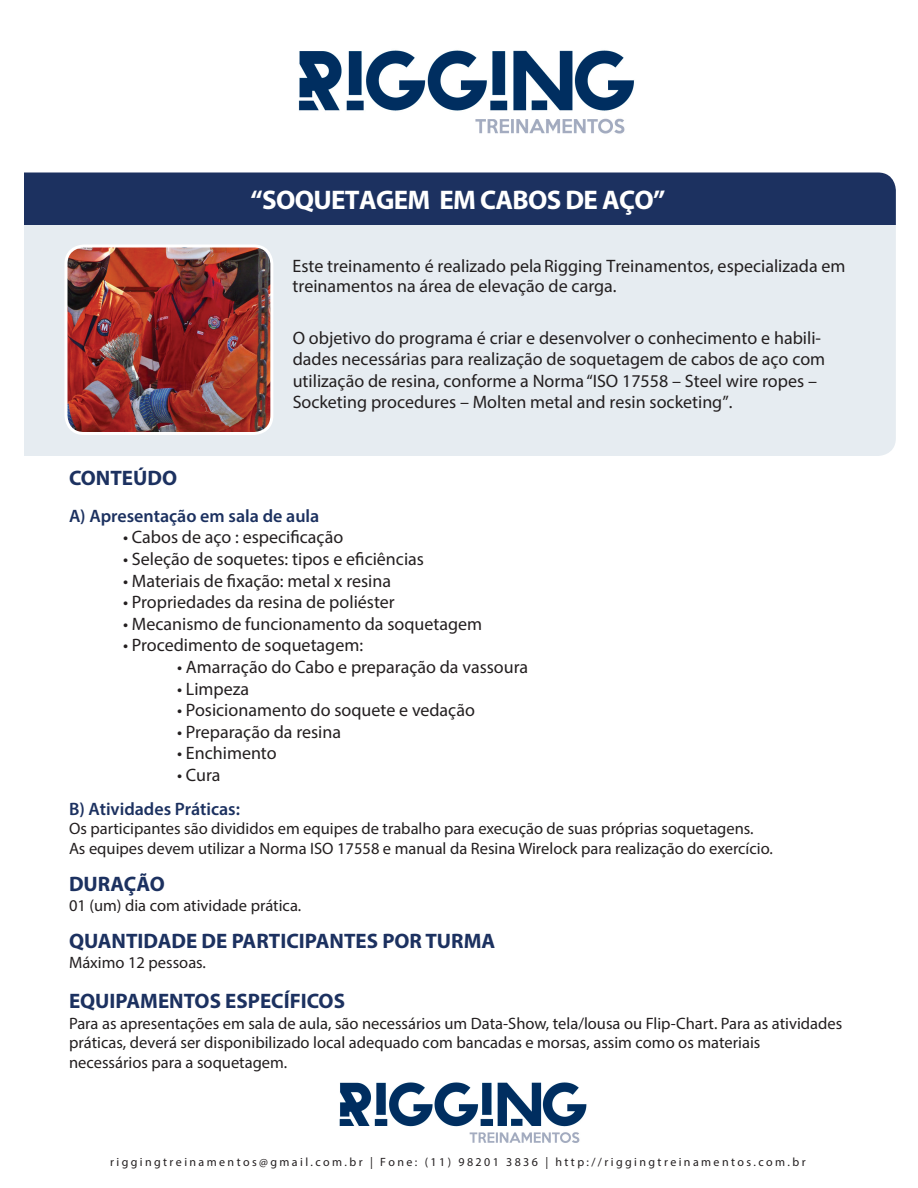
<style>
.page{position:relative;width:918px;height:1188px;background:#fff}
.page>*{position:absolute;margin:0;border:0;box-sizing:border-box;transform-origin:0 0}
.t1{font:700 27px "Myriad Pro";letter-spacing:-.025em;color:#fff}
.t2{font:700 21px "Myriad Pro";color:#1c3160}
.t3{font:18px/21.6px "Myriad Pro";color:#231f20}
.t4{font:600 18px "Myriad Pro";color:#1c3160}
.t5{font:16.5px/19.4px "Myriad Pro";color:#231f20}
.t6{font:12px "Myriad Pro";letter-spacing:.2em;color:#231f20}
</style>
<div class="page">
<div style="left:24px;top:225px;width:872px;height:231px;background:#e6ecf1"></div>
<img style="left:66px;top:246px;width:206px;height:188px">
<div style="left:64px;top:244px;width:209px;height:191px;border:3px solid #fff;border-radius:18px"></div>
<div style="left:24px;top:172px;width:872px;height:53px;background:#1c3160"></div>
<img style="left:298px;top:50px;width:336px;height:84px">
<img style="left:339px;top:1082px;width:248px;height:61px">
<h1 class="t1" style="left:251px;top:182px;width:416px">“SOQUETAGEM EM CABOS DE AÇO”</h1>
<p class="t3" style="left:292px;top:255px;width:555px;line-height:20.5px">Este treinamento é realizado pela Rigging Treinamentos, especializada em treinamentos na área de elevação de carga.</p>
<p class="t3" style="left:293px;top:326px;width:534px">O objetivo do programa é criar e desenvolver o conhecimento e habili&shy;dades necessárias para realização de soquetagem de cabos de aço com utilização de resina, conforme a Norma “ISO 17558 – Steel wire ropes – Socketing procedures – Molten metal and resin socketing”.</p>
<p class="t2" style="left:69px;top:464px;width:110px">CONTEÚDO</p>
<p class="t4" style="left:69px;top:504px;width:252px">A) Apresentação em sala de aula</p>
<p class="t3" style="left:123px;top:526px;width:222px">• Cabos de aço : especificação</p>
<p class="t3" style="left:123px;top:548px;width:303px">• Seleção de soquetes: tipos e eficiências</p>
<p class="t3" style="left:123px;top:570px;width:270px">• Materiais de fixação: metal x resina</p>
<p class="t3" style="left:123px;top:591px;width:273px">• Propriedades da resina de poliéster</p>
<p class="t3" style="left:123px;top:613px;width:361px">• Mecanismo de funcionamento da soquetagem</p>
<p class="t3" style="left:123px;top:634px;width:242px">• Procedimento de soquetagem:</p>
<p class="t3" style="left:177px;top:656px;width:353px">• Amarração do Cabo e preparação da vassoura</p>
<p class="t3" style="left:177px;top:678px;width:74px">• Limpeza</p>
<p class="t3" style="left:177px;top:699px;width:299px">• Posicionamento do soquete e vedação</p>
<p class="t3" style="left:177px;top:721px;width:166px">• Preparação da resina</p>
<p class="t3" style="left:177px;top:742px;width:101px">• Enchimento</p>
<p class="t3" style="left:177px;top:764px;width:45px">• Cura</p>
<p class="t4" style="left:69px;top:797px;width:172px">B) Atividades Práticas:</p>
<p class="t5" style="left:69px;top:819px;width:705px;line-height:19.8px">Os participantes são divididos em equipes de trabalho para execução de suas próprias soquetagens.<br>As equipes devem utilizar a Norma ISO 17558 e manual da Resina Wirelock para realização do exercício.</p>
<p class="t2" style="left:69px;top:871px;width:97px">DURAÇÃO</p>
<p class="t5" style="left:69px;top:896px;width:234px">01 (um) dia com atividade prática.</p>
<p class="t2" style="left:69px;top:928px;width:428px">QUANTIDADE DE PARTICIPANTES POR TURMA</p>
<p class="t5" style="left:69px;top:953px;width:139px">Máximo 12 pessoas.</p>
<p class="t2" style="left:69px;top:987px;width:278px">EQUIPAMENTOS ESPECÍFICOS</p>
<p class="t5" style="left:69px;top:1013px;width:775px">Para as apresentações em sala de aula, são necessários um Data-Show, tela/lousa ou Flip-Chart. Para as atividades práticas, deverá ser disponibilizado local adequado com bancadas e morsas, assim como os materiais necessários para a soquetagem.</p>
<p class="t6" style="left:110px;top:1155px;width:697px">riggingtreinamentos@gmail.com.br | Fone: (11) 98201 3836 | http://riggingtreinamentos.com.br</p>
</div>
